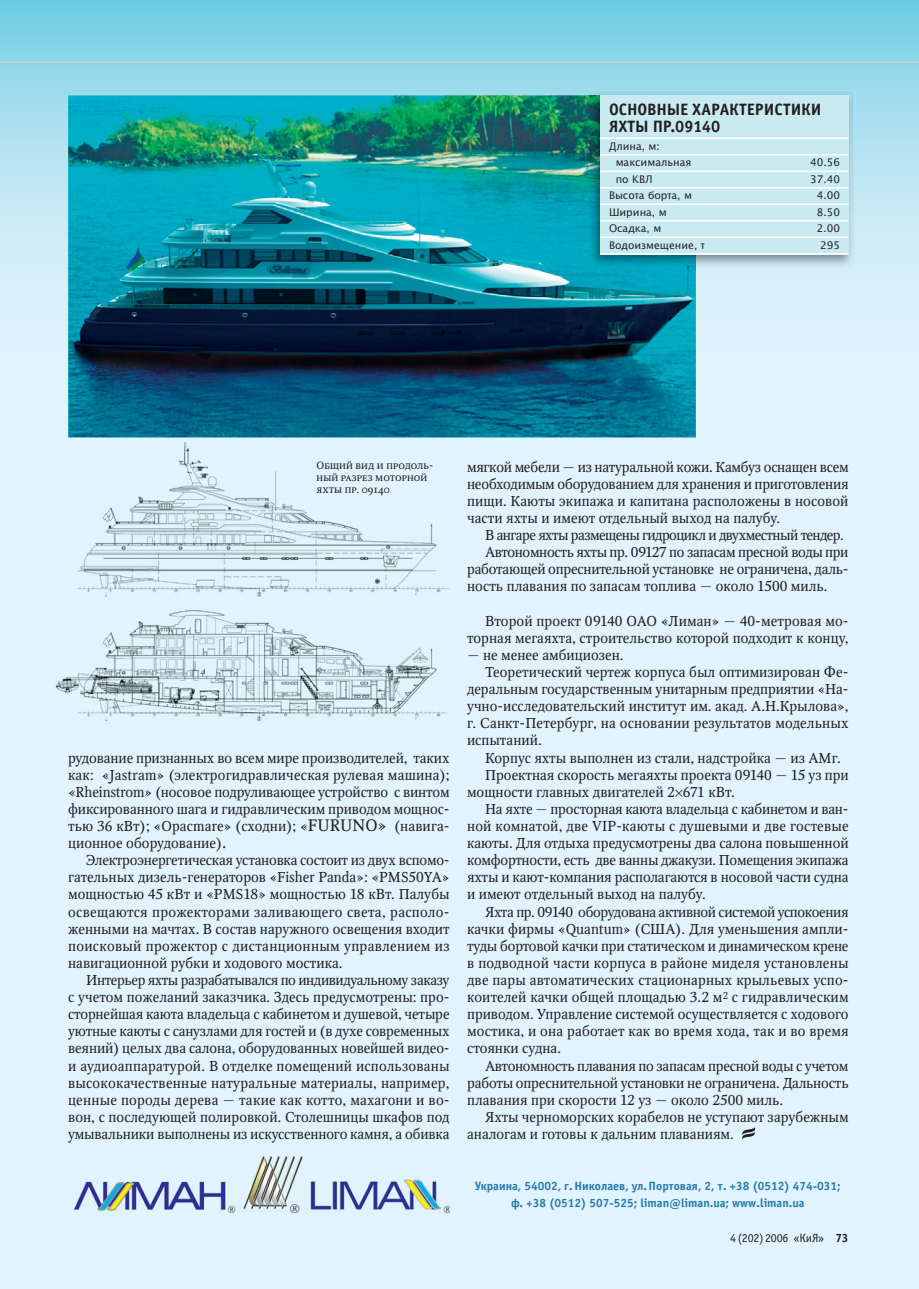
<style>
.page{position:relative;width:919px;height:1289px;background:#fff}
.page>*{position:absolute;margin:0;border:0;box-sizing:border-box;transform-origin:0 0}
.t1{font:700 16.5px/16.5px "Officina Sans C";color:#231f20}
.t2{font:14.25px/17.1px "Octava C";color:#231f20;text-align:justify}
.t3{font:14.25px "Octava C";letter-spacing:-.025em;color:#231f20}
.t4{font:14.25px "Octava C";letter-spacing:-.02em;color:#231f20}
.t5{font:14.25px "Octava C";letter-spacing:-.04em;color:#231f20}
.t6{font:700 12px/17.1px "Officina Sans C";color:#2479ab;text-align:center}
.t7{font:12px "Officina Sans C";letter-spacing:-.025em;color:#231f20}
.t8{font:10.5px/16.5px "Office Type Sans";color:#231f20}
.t9{font:10.5px/12px "Octava SCC";color:#231f20}
.s1{font-size:16.5px}
.s2{font-weight:700}
</style>
<div class="page">
<div style="left:0;top:0;width:918px;height:1288px;background:#e1f4fd"></div>
<svg style="left:0;top:0;width:918px;height:443px"></svg>
<svg style="left:742px;top:1127px;width:14px;height:12px"></svg>
<img style="left:55px;top:443px;width:394px;height:279px">
<img style="left:74px;top:1156px;width:375px;height:56px">
<img style="left:68px;top:95px;width:627px;height:342px">
<img style="left:588px;top:91px;width:267px;height:178px">
<img style="left:588px;top:95px;width:107px;height:174px">
<div style="left:600px;top:95px;width:248px;height:159px;background:#caeaf2"></div>
<hr style="left:600px;top:137px;width:248px;height:2px;background:#fff">
<hr style="left:600px;top:154px;width:248px;height:1px;background:#fff">
<hr style="left:600px;top:170px;width:248px;height:2px;background:#fff">
<hr style="left:600px;top:187px;width:248px;height:1px;background:#fff">
<hr style="left:600px;top:203px;width:248px;height:2px;background:#fff">
<hr style="left:600px;top:220px;width:248px;height:1px;background:#fff">
<hr style="left:600px;top:236px;width:248px;height:2px;background:#fff">
<hr style="left:600px;top:253px;width:248px;height:1px;background:#fff">
<svg style="left:0;top:62px;width:13px;height:1px"></svg>
<hr style="left:13px;top:62px;width:905px;height:1px;background:#d1d3d4">
<p class="t1" style="left:609px;top:103px;width:214px">ОСНОВНЫЕ ХАРАКТЕРИСТИКИ<br>ЯХТЫ ПР.09140</p>
<p class="t8" style="left:615px;top:138px;width:77px;text-indent:-7px">Длина, м: максимальная</p>
<p class="t8" style="left:810px;top:155px;width:31px">40.56</p>
<p class="t8" style="left:615px;top:171px;width:38px">по КВЛ</p>
<p class="t8" style="left:810px;top:171px;width:31px">37.40</p>
<p class="t8" style="left:609px;top:188px;width:84px">Высота борта, м</p>
<p class="t8" style="left:816px;top:188px;width:25px">4.00</p>
<p class="t8" style="left:609px;top:204px;width:59px">Ширина, м</p>
<p class="t8" style="left:816px;top:204px;width:25px">8.50</p>
<p class="t8" style="left:609px;top:221px;width:54px">Осадка, м</p>
<p class="t8" style="left:816px;top:221px;width:25px">2.00</p>
<p class="t8" style="left:609px;top:237px;width:97px">Водоизмещение, т</p>
<p class="t8" style="left:820px;top:237px;width:21px">295</p>
<p class="t9" style="left:316px;top:459px;width:118px">Общий вид и продоль&shy;ный разрез моторной яхты пр. 09140</p>
<p class="t2" style="left:68px;top:750px;width:383px">рудование признанных во всем мире производителей, таких как: «Jastram» (электрогидравличес кая рулевая машина); «Rheinstrom» (носовое подруливающее устройство с винтом фиксированного шага и гидравли ческим приводом мощнос&shy;тью 36 кВт); «Opacmare» (сходни); «<span class="s1">FURUNO»</span> (навига&shy;ционное оборудование)<span class="s1">.</span></p>
<p class="t2" style="left:68px;top:853px;width:383px;text-indent:18px">Электроэнергетическая установка состоит из двух вспомо&shy;гательных дизель-генераторов «Fisher Panda»: «PMS50YA» мощностью 45 кВт и «PMS18» мощностью 18 кВт. Палубы освещаются прожекторами заливающего света, располо&shy;женными на мач тах. В состав наружного освещения входит поисковый прожектор с дистанционным управлением из навигационной рубки и ходового мостика.</p>
<p class="t2" style="left:68px;top:972px;width:383px;text-indent:18px">Интерьер яхты разрабатывался по индивидуальному заказу с учетом пожеланий заказчика. Здесь предусмотрены: про&shy;сторнейшая каюта владельца с кабинетом и душевой, четыре уютные каюты с санузлами для гостей и (в духе современных веяний) целых два салона, оборудованных новейшей видео&shy;и аудиоаппаратурой. В отделке помещений использованы высококачественные натуральные материалы, например, ценные породы дерева — такие как котто, махагони и во&shy;вон, с последующей полировкой. Столешницы шкафов под умывальники выполнены из искусственного камня, а обивка</p>
<p class="t2" style="left:467px;top:459px;width:383px">мягкой мебели — из натуральной кожи. Камбуз оснащен всем необходимым оборудованием для хранения и приготовления пищи. Каюты экипажа и капитана расположены в носовой части яхты и имеют отдельный выход на палубу.</p>
<p class="t5" style="left:485px;top:530px;width:360px">В ангаре яхты размещены гидроцикл и двухместный тендер.</p>
<p class="t3" style="left:485px;top:547px;width:365px">Автономность яхты пр. 09127 по запасам пресной воды при</p>
<p class="t2" style="left:467px;top:562px;width:383px">работающей опреснительной установке не ограничена, даль-</p>
<p class="t2" style="left:467px;top:579px;width:362px">ность плавания по запасам топлива — около 1500 миль.</p>
<p class="t2" style="left:467px;top:613px;width:383px;text-align:right">Второй проект 09140 ОАО «Лиман» — 40-метровая мо&shy;торная мегаяхта, строительство которой подходит к концу,</p>
<p class="t2" style="left:467px;top:648px;width:158px">— не менее амбициозен.</p>
<p class="t2" style="left:485px;top:665px;width:365px">Теоретический чертеж корпуса был оптимизирован Фе-</p>
<p class="t2" style="left:467px;top:682px;width:383px">деральным государственным унитарным предприятии «На-</p>
<p class="t2" style="left:467px;top:699px;width:383px">учно-исследовательский институт им. акад. А.Н.Крылова»,</p>
<p class="t2" style="left:467px;top:716px;width:383px">г. Санкт-Петербург, на основании результатов модельных</p>
<p class="t2" style="left:467px;top:733px;width:76px">испытаний.</p>
<p class="t2" style="left:485px;top:750px;width:357px">Корпус яхты выполнен из стали, надстройка — из АМг.</p>
<p class="t2" style="left:485px;top:767px;width:365px">Проектная скорость мегаяхты проекта 09140 — 15 уз при</p>
<p class="t2" style="left:467px;top:784px;width:269px">мощности главных двигателей 2 671 кВт.</p>
<p class="t2" style="left:485px;top:801px;width:365px">На яхте — просторная каюта владельца с кабинетом и ван-</p>
<p class="t2" style="left:467px;top:819px;width:383px">ной комнатой, две VIP-каюты с душевыми и две гостевые</p>
<p class="t2" style="left:467px;top:836px;width:383px">каюты. Для отдыха предусмотрены два салона повышенной</p>
<p class="t4" style="left:467px;top:855px;width:383px">комфортности, есть две ванны джакузи. Помещения экипажа</p>
<p class="t2" style="left:467px;top:870px;width:383px">яхты и кают-компания располагаются в носовой части судна</p>
<p class="t2" style="left:467px;top:887px;width:240px">и имеют отдельный выход на палубу.</p>
<p class="t3" style="left:485px;top:906px;width:365px">Яхта пр. 09140 оборудована активной системой успокоения</p>
<p class="t2" style="left:467px;top:921px;width:383px">качки фирмы «Quantum» (США). Для уменьшения ампли-</p>
<p class="t2" style="left:467px;top:938px;width:383px">туды борто вой качки при статическом и динамическом крене</p>
<p class="t2" style="left:467px;top:955px;width:383px">в подводной части корпуса в районе миделя установлены</p>
<p class="t2" style="left:467px;top:972px;width:383px">две пары автома тических стационарных крыльевых успо-</p>
<p class="t2" style="left:467px;top:990px;width:383px">коителей качки об щей площадью 3.2 м<sup>2</sup> с гидравлическим</p>
<p class="t2" style="left:467px;top:1007px;width:383px">приводом. Управление системой осуществляется с ходового</p>
<p class="t2" style="left:467px;top:1024px;width:383px">мостика, и она работает как во время хода, так и во время</p>
<p class="t2" style="left:467px;top:1041px;width:96px">стоянки судна.</p>
<p class="t4" style="left:485px;top:1060px;width:365px">Автономность плавания по запасам пресной воды с учетом</p>
<p class="t2" style="left:467px;top:1075px;width:383px">работы опреснительной установки не ограничена. Дальность</p>
<p class="t2" style="left:467px;top:1092px;width:317px">плавания при скорости 12 уз — около 2500 миль.</p>
<p class="t2" style="left:485px;top:1109px;width:365px">Яхты черноморских корабелов не уступают зарубежным</p>
<p class="t2" style="left:467px;top:1126px;width:268px">аналогам и готовы к дальним плаваниям.</p>
<p class="t6" style="left:474px;top:1178px;width:367px">Украина, 54002, г. Николаев, ул. Портовая, 2, т. +38 (0512) 474-031; ф. +38 (0512) 507-525; liman@liman.ua; www.liman.ua</p>
<p class="t7" style="left:730px;top:1233px;width:120px">4 (202) 2006 «КиЯ» <span class="s2">73</span></p>
</div>
